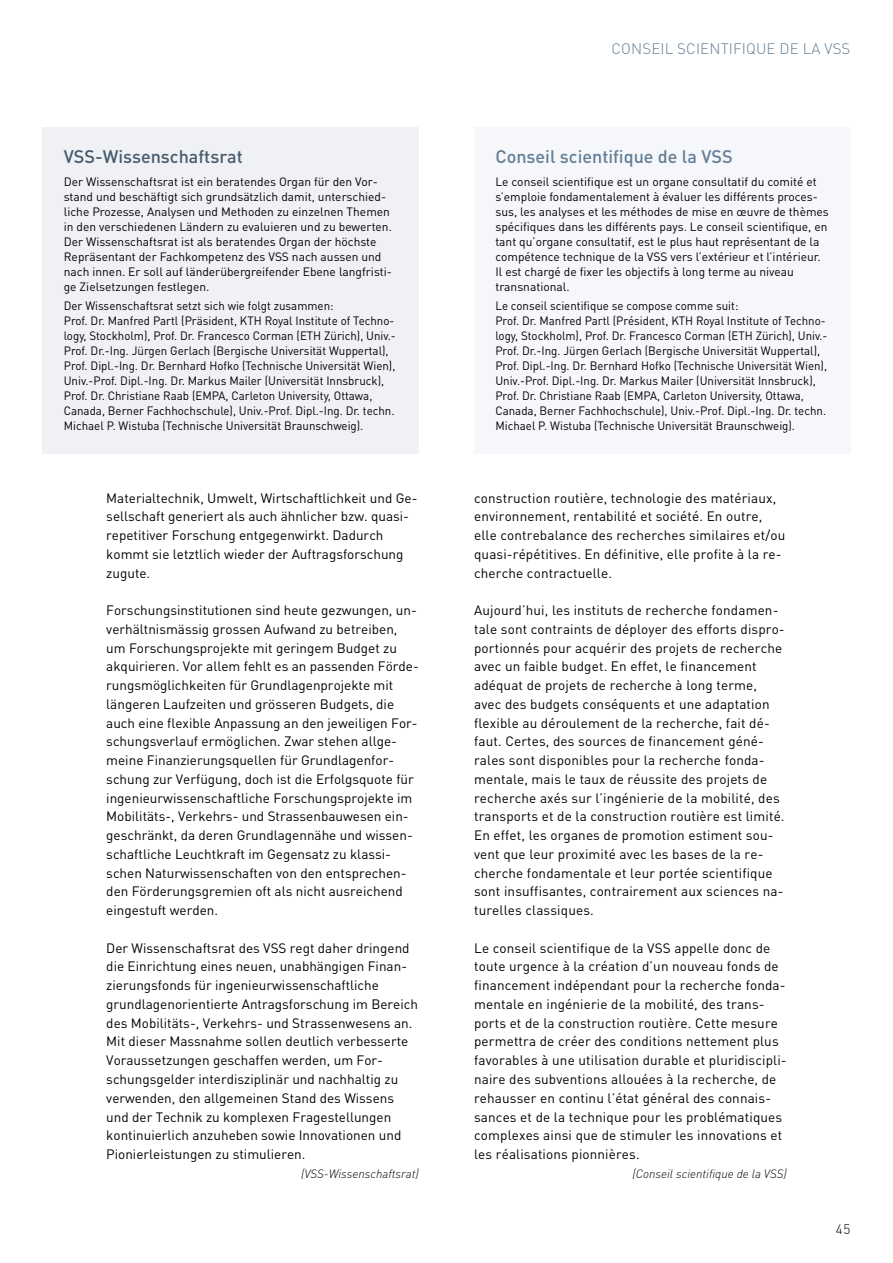
<style>
.page{position:relative;width:893px;height:1263px;background:#fff}
.page>*{position:absolute;margin:0;border:0;box-sizing:border-box;transform-origin:0 0}
.t1{font:500 18px "DINOT";color:#637e96}
.t2{font:500 18px "DINOT";color:#455c6d}
.t3{font:300 15px "DINOT";letter-spacing:.01em;color:#637e96}
.t4{font:13.5px/18.8px "DINOT";color:#000}
.t5{font:300 13.5px "DINOT";color:#000}
.t6{font:12px/15px "DINOT";color:#000;scale:.96 1}
.t7{font:12px/15px "DINOT";color:#000}
.t8{font:italic 300 12px "DINOT";color:#000}
</style>
<div class="page">
<div style="left:43px;top:128px;width:376px;height:326px;background:#eff1f4"></div>
<div style="left:474px;top:128px;width:376px;height:326px;background:#f5f7fa"></div>
<h1 class="t2" style="left:64px;top:144px;width:181px">VSS-Wissenschaftsrat</h1>
<p class="t7" style="left:64px;top:174px;width:330px">Der Wissenschaftsrat ist ein beratendes Organ für den Vor&shy;stand und beschäftigt sich grundsätzlich damit, unterschied&shy;liche Prozesse, Analysen und Methoden zu einzelnen Themen in den verschiedenen Ländern zu evaluieren und zu bewerten.<br>Der Wissenschaftsrat ist als beratendes Organ der höchste Repräsentant der Fachkompetenz des VSS nach aussen und nach innen. Er soll auf länderübergreifender Ebene langfristi&shy;ge Zielsetzungen festlegen.</p>
<p class="t6" style="left:64px;top:298px;width:347px">Der Wissenschaftsrat setzt sich wie folgt zusammen:<br>Prof. Dr. Manfred Partl (Präsident, KTH Royal Institute of Techno&shy;logy, Stockholm), Prof. Dr. Francesco Corman (ETH Zürich), Univ.- Prof. Dr.-Ing. Jürgen Gerlach (Bergische Universität Wuppertal), Prof. Dipl.-Ing. Dr. Bernhard Hofko (Technische Universität Wien), Univ.-Prof. Dipl.-Ing. Dr. Markus Mailer (Universität Innsbruck), Prof. Dr. Christiane Raab (EMPA, Carleton University, Ottawa, Canada, Berner Fachhochschule), Univ.-Prof. Dipl.-Ing. Dr. techn.<br>Michael P. Wistuba (Technische Universität Braunschweig).</p>
<p class="t4" style="left:106px;top:488px;width:313px">Materialtechnik, Umwelt, Wirtschaftlichkeit und Ge&shy;sellschaft generiert als auch ähnlicher bzw. quasi&shy;repetitiver Forschung entgegenwirkt. Dadurch kommt sie letztlich wieder der Auftragsforschung zugute.</p>
<p class="t4" style="left:106px;top:600px;width:314px">Forschungsinstitutionen sind heute gezwungen, un&shy;verhältnismässig grossen Aufwand zu betreiben, um Forschungsprojekte mit geringem Budget zu akquirieren. Vor allem fehlt es an passenden Förde&shy;rungsmöglichkeiten für Grundlagenprojekte mit längeren Laufzeiten und grösseren Budgets, die auch eine flexible Anpassung an den jeweiligen For&shy;schungsverlauf ermöglichen. Zwar stehen allge&shy;meine Finanzierungsquellen für Grundlagenfor&shy;schung zur Verfügung, doch ist die Erfolgsquote für ingenieurwissenschaftliche Forschungsprojekte im Mobilitäts-, Verkehrs- und Strassenbauwesen ein&shy;geschränkt, da deren Grundlagennähe und wissen&shy;schaftliche Leuchtkraft im Gegensatz zu klassi&shy;schen Naturwissenschaften von den entsprechen&shy;den Förderungsgremien oft als nicht ausreichend eingestuft werden.</p>
<p class="t4" style="left:106px;top:938px;width:313px">Der Wissenschaftsrat des VSS regt daher dringend die Einrichtung eines neuen, unabhängigen Finan&shy;zierungsfonds für ingenieurwissenschaftliche grundlagenorientierte Antragsforschung im Bereich des Mobilitäts-, Verkehrs- und Strassenwesens an.<br>Mit dieser Massnahme sollen deutlich verbesserte Voraussetzungen geschaffen werden, um For&shy;schungsgelder interdisziplinär und nachhaltig zu verwenden, den allgemeinen Stand des Wissens und der Technik zu komplexen Fragestellungen kontinuierlich anzuheben sowie Innovationen und Pionierleistungen zu stimulieren.</p>
<p class="t8" style="left:301px;top:1166px;width:119px">(VSS-Wissenschaftsrat)</p>
<p class="t3" style="left:611px;top:38px;width:240px">CONSEIL SCIENTIFIQUE DE LA VSS</p>
<h1 class="t1" style="left:495px;top:144px;width:239px">Conseil scientifique de la VSS</h1>
<p class="t7" style="left:495px;top:174px;width:335px">Le conseil scientifique est un organe consultatif du comité et s’emploie fondamentalement à évaluer les différents proces&shy;sus, les analyses et les méthodes de mise en œuvre de thèmes spécifiques dans les différents pays. Le conseil scientifique, en tant qu’organe consultatif, est le plus haut représentant de la compétence technique de la VSS vers l’extérieur et l’intérieur.<br>Il est chargé de fixer les objectifs à long terme au niveau transnational.</p>
<p class="t6" style="left:495px;top:298px;width:347px">Le conseil scientifique se compose comme suit:<br>Prof. Dr. Manfred Partl (Président, KTH Royal Institute of Techno&shy;logy, Stockholm), Prof. Dr. Francesco Corman (ETH Zürich), Univ.- Prof. Dr.-Ing. Jürgen Gerlach (Bergische Universität Wuppertal), Prof. Dipl.-Ing. Dr. Bernhard Hofko (Technische Universität Wien), Univ.-Prof. Dipl.-Ing. Dr. Markus Mailer (Universität Innsbruck), Prof. Dr. Christiane Raab (EMPA, Carleton University, Ottawa, Canada, Berner Fachhochschule), Univ.-Prof. Dipl.-Ing. Dr. techn.<br>Michael P. Wistuba (Technische Universität Braunschweig).</p>
<p class="t4" style="left:474px;top:488px;width:313px">construction routière, technologie des matériaux, environnement, rentabilité et société. En outre, elle contrebalance des recherches similaires et/ou quasi-répétitives. En définitive, elle profite à la re&shy;cherche contractuelle.</p>
<p class="t4" style="left:474px;top:600px;width:312px">Aujourd’hui, les instituts de recherche fondamen&shy;tale sont contraints de déployer des efforts dispro&shy;portionnés pour acquérir des projets de recherche avec un faible budget. En effet, le financement adéquat de projets de recherche à long terme, avec des budgets conséquents et une adaptation flexible au déroulement de la recherche, fait dé&shy;faut. Certes, des sources de financement géné&shy;rales sont disponibles pour la recherche fonda&shy;mentale, mais le taux de réussite des projets de recherche axés sur l’ingénierie de la mobilité, des transports et de la construction routière est limité.<br>En effet, les organes de promotion estiment sou&shy;vent que leur proximité avec les bases de la re&shy;cherche fondamentale et leur portée scientifique sont insuffisantes, contrairement aux sciences na&shy;turelles classiques.</p>
<p class="t4" style="left:474px;top:938px;width:314px">Le conseil scientifique de la VSS appelle donc de toute urgence à la création d’un nouveau fonds de financement indépendant pour la recherche fonda&shy;mentale en ingénierie de la mobilité, des trans&shy;ports et de la construction routière. Cette mesure permettra de créer des conditions nettement plus favorables à une utilisation durable et pluridiscipli&shy;naire des subventions allouées à la recherche, de rehausser en continu l’état général des connais&shy;sances et de la technique pour les problématiques complexes ainsi que de stimuler les innovations et les réalisations pionnières.</p>
<p class="t8" style="left:633px;top:1166px;width:156px">(Conseil scientifique de la VSS)</p>
<p class="t5" style="left:836px;top:1220px;width:16px">45</p>
</div>
